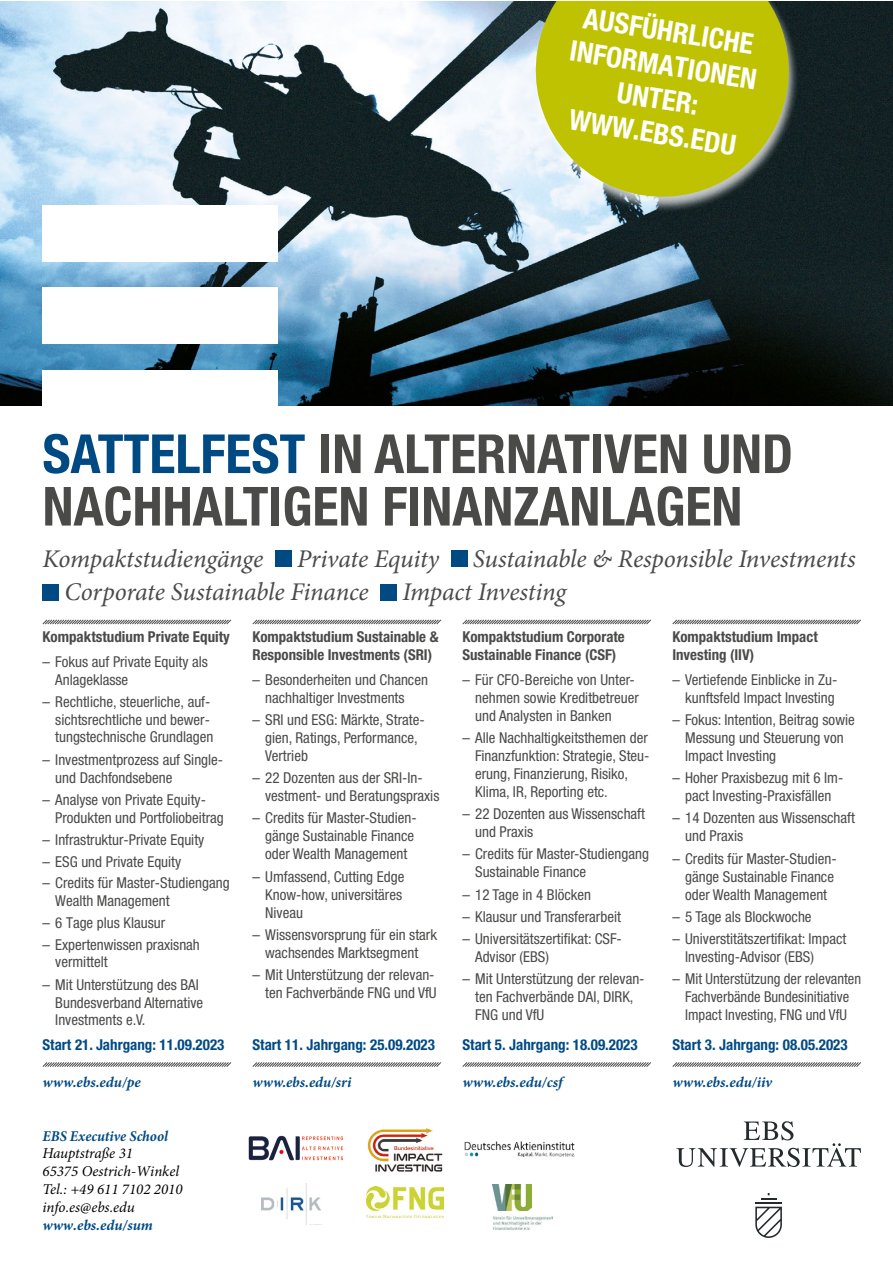
<style>
.page{position:relative;width:893px;height:1263px;background:#fff}
.page>*{position:absolute;margin:0;border:0;box-sizing:border-box;transform-origin:0 0}
.t1{font:700 condensed 54px/52.5px "Helvetica Neue";color:#4a4a49}
.t2{font:700 condensed 28.5px/34.2px "Helvetica Neue LT Std";color:#fff;text-align:center}
.t3{font:italic 25.5px "Minion Pro";letter-spacing:-.01em;color:#4a4a49}
.t4{font:condensed 15px/18px "Helvetica Neue";color:#4a4a49}
.t5{font:700 condensed 15px/18px "Helvetica Neue";color:#4a4a49}
.t6{font:700 condensed 15px "Helvetica Neue LT Std";color:#004a84}
.t7{font:italic 700 15px "Minion Pro";color:#004a84}
.t8{font:italic 15px/18px "Minion Pro";color:#000}
.t9{font:italic 700 15px "Minion Pro";color:#004a84;scale:.96 1}
.s1{color:#004a84}
</style>
<div class="page">
<img style="left:0;top:1px;width:893px;height:404px">
<div style="left:43px;top:205px;width:235px;height:56px;background:#fff"></div>
<div style="left:43px;top:288px;width:235px;height:56px;background:#fff"></div>
<div style="left:43px;top:370px;width:235px;height:56px;background:#fff"></div>
<div style="left:530px;top:1px;width:269px;height:212px;background:#fff;opacity:.75"></div>
<svg style="left:526px;top:1px;width:272px;height:205px;background:#afb424"></svg>
<div style="left:275px;top:551px;width:16px;height:16px;background:#004a84"></div>
<div style="left:451px;top:551px;width:16px;height:16px;background:#004a84"></div>
<div style="left:43px;top:584px;width:16px;height:16px;background:#004a84"></div>
<div style="left:380px;top:584px;width:17px;height:16px;background:#004a84"></div>
<svg style="left:42px;top:619px;width:190px;height:6px"></svg>
<svg style="left:42px;top:1062px;width:190px;height:5px"></svg>
<svg style="left:252px;top:619px;width:189px;height:6px"></svg>
<svg style="left:252px;top:1062px;width:189px;height:5px"></svg>
<svg style="left:462px;top:619px;width:189px;height:6px"></svg>
<svg style="left:462px;top:1062px;width:189px;height:5px"></svg>
<svg style="left:672px;top:619px;width:189px;height:6px"></svg>
<svg style="left:672px;top:1062px;width:189px;height:5px"></svg>
<img style="left:464px;top:1142px;width:110px;height:14px">
<img style="left:366px;top:1186px;width:77px;height:31px">
<img style="left:493px;top:1185px;width:38px;height:26px">
<img style="left:493px;top:1216px;width:59px;height:13px">
<img style="left:367px;top:1128px;width:76px;height:44px">
<img style="left:248px;top:1135px;width:96px;height:26px">
<svg style="left:676px;top:1121px;width:185px;height:46px"></svg>
<hr style="left:755px;top:1202px;width:27px;height:2px;background:#242b2d">
<svg style="left:761px;top:1193px;width:15px;height:7px"></svg>
<svg style="left:755px;top:1207px;width:27px;height:31px"></svg>
<img style="left:261px;top:1183px;width:60px;height:41px">
<div style="left:308px;top:1212px;width:15px;height:12px;background:#fff"></div>
<h2 class="t2" style="left:578px;top:-1px;width:190px;rotate:9deg">AUSFÜHRLICHE<br>INFORMATIONEN<br>UNTER:<br>WWW.EBS.EDU</h2>
<h1 class="t1" style="left:43px;top:424px;width:752px"><span class="s1">SATTELFEST</span> IN ALTERNATIVEN UND<br>NACHHALTIGEN FINANZANLAGEN</h1>
<h3 class="t3" style="left:43px;top:541px;width:222px">Kompaktstudiengänge</h3>
<h3 class="t3" style="left:297px;top:541px;width:144px">Private Equity</h3>
<h3 class="t3" style="left:473px;top:541px;width:384px">Sustainable &amp; Responsible Investments</h3>
<h3 class="t3" style="left:65px;top:574px;width:306px">Corporate Sustainable Finance</h3>
<h3 class="t3" style="left:402px;top:574px;width:165px">Impact Investing</h3>
<p class="t5" style="left:43px;top:628px;width:189px">Kompaktstudium Private Equity</p>
<p class="t4" style="left:55px;top:653px;width:154px;line-height:17.4px;text-indent:-13px">– Fokus auf Private Equity als<br>Anlageklasse</p>
<p class="t4" style="left:55px;top:693px;width:160px;text-indent:-13px">– Rechtliche, steuerliche, auf&shy;sichtsrechtliche und bewer&shy;tungstechnische Grundlagen</p>
<p class="t4" style="left:55px;top:750px;width:169px;text-indent:-13px">– Investmentprozess auf Single&shy;und Dachfondsebene</p>
<p class="t4" style="left:55px;top:790px;width:170px;text-indent:-13px">– Analyse von Private Equity-<br>Produkten und Portfoliobeitrag</p>
<p class="t4" style="left:43px;top:831px;width:163px">– Infrastruktur-Private Equity</p>
<p class="t4" style="left:43px;top:852px;width:140px">– ESG und Private Equity</p>
<p class="t4" style="left:55px;top:874px;width:176px;text-indent:-13px">– Credits für Master-Studiengang<br>Wealth Management</p>
<p class="t4" style="left:43px;top:914px;width:124px">– 6 Tage plus Klausur</p>
<p class="t4" style="left:55px;top:936px;width:146px;line-height:17.4px;text-indent:-13px">– Expertenwissen praxisnah vermittelt</p>
<p class="t4" style="left:55px;top:975px;width:149px;text-indent:-13px">– Mit Unterstützung des BAI<br>Bundesverband Alternative<br>Investments e.V.</p>
<p class="t6" style="left:43px;top:1036px;width:183px">Start 21. Jahrgang: 11.09.2023</p>
<p class="t7" style="left:43px;top:1071px;width:100px">www.ebs.edu/pe</p>
<p class="t9" style="left:43px;top:1125px;width:132px">EBS Executive School</p>
<p class="t8" style="left:43px;top:1145px;width:142px">Hauptstraße 31<br>65375 Oestrich-Winkel<br>Tel.: +49 611 7102 2010 info.es@ebs.edu</p>
<p class="t7" style="left:43px;top:1215px;width:112px">www.ebs.edu/sum</p>
<p class="t5" style="left:252px;top:628px;width:188px">Kompaktstudium Sustainable &amp;<br>Responsible Investments (SRI)</p>
<p class="t4" style="left:265px;top:670px;width:164px;text-indent:-13px">– Besonderheiten und Chancen nachhaltiger Investments</p>
<p class="t4" style="left:265px;top:710px;width:161px;text-indent:-13px">– SRI und ESG: Märkte, Strate&shy;gien, Ratings, Performance,<br>Vertrieb</p>
<p class="t4" style="left:265px;top:769px;width:176px;text-indent:-13px">– 22 Dozenten aus der SRI-In&shy;vestment- und Beratungspraxis</p>
<p class="t4" style="left:265px;top:809px;width:153px;text-indent:-13px">– Credits für Master-Studien&shy;gänge Sustainable Finance oder Wealth Management</p>
<p class="t4" style="left:265px;top:867px;width:141px;text-indent:-13px">– Umfassend, Cutting Edge<br>Know-how, universitäres<br>Niveau</p>
<p class="t4" style="left:252px;top:925px;width:186px;text-align:center">– Wissensvorsprung für ein stark wachsendes Marktsegment</p>
<p class="t4" style="left:252px;top:966px;width:186px;text-align:right">– Mit Unterstützung der relevan&shy;ten Fachverbände FNG und VfU</p>
<p class="t5" style="left:462px;top:628px;width:164px">Kompaktstudium Corporate<br>Sustainable Finance (CSF)</p>
<p class="t4" style="left:475px;top:670px;width:165px;text-indent:-13px">– Für CFO-Bereiche von Unter&shy;nehmen sowie Kreditbetreuer und Analysten in Banken</p>
<p class="t4" style="left:475px;top:728px;width:176px;text-indent:-13px">– Alle Nachhaltigkeitsthemen der<br>Finanzfunktion: Strategie, Steu&shy;erung, Finanzierung, Risiko,<br>Klima, IR, Reporting etc.</p>
<p class="t4" style="left:475px;top:805px;width:171px;text-indent:-13px">– 22 Dozenten aus Wissenschaft und Praxis</p>
<p class="t4" style="left:475px;top:845px;width:175px;text-indent:-13px">– Credits für Master-Studiengang<br>Sustainable Finance</p>
<p class="t4" style="left:462px;top:885px;width:130px">– 12 Tage in 4 Blöcken</p>
<p class="t4" style="left:462px;top:907px;width:160px">– Klausur und Transferarbeit</p>
<p class="t4" style="left:475px;top:930px;width:148px;text-indent:-13px">– Universitätszertifikat: CSF-<br>Advisor (EBS)</p>
<p class="t4" style="left:475px;top:970px;width:171px;text-indent:-13px">– Mit Unterstützung der relevan&shy;ten Fachverbände DAI, DIRK,<br>FNG und VfU</p>
<p class="t6" style="left:462px;top:1036px;width:177px">Start 5. Jahrgang: 18.09.2023</p>
<p class="t7" style="left:462px;top:1071px;width:102px">www.ebs.edu/csf</p>
<p class="t5" style="left:672px;top:628px;width:147px">Kompaktstudium Impact<br>Investing (IIV)</p>
<p class="t4" style="left:672px;top:670px;width:166px;text-align:right">– Vertiefende Einblicke in Zu&shy;kunftsfeld Impact Investing</p>
<p class="t4" style="left:685px;top:710px;width:171px;text-indent:-13px">– Fokus: Intention, Beitrag sowie<br>Messung und Steuerung von<br>Impact Investing</p>
<p class="t4" style="left:672px;top:769px;width:172px;text-align:center">– Hoher Praxisbezug mit 6 Im&shy;pact Investing-Praxisfällen</p>
<p class="t4" style="left:685px;top:809px;width:171px;text-indent:-13px">– 14 Dozenten aus Wissenschaft und Praxis</p>
<p class="t4" style="left:685px;top:849px;width:153px;text-indent:-13px">– Credits für Master-Studien&shy;gänge Sustainable Finance oder Wealth Management</p>
<p class="t4" style="left:672px;top:907px;width:141px">– 5 Tage als Blockwoche</p>
<p class="t4" style="left:685px;top:930px;width:163px;text-indent:-13px">– Universtitätszertifikat: Impact<br>Investing-Advisor (EBS)</p>
<p class="t4" style="left:672px;top:970px;width:190px;text-align:center">– Mit Unterstützung der relevanten<br>Fachverbände Bundesinitiative<br>Impact Investing, FNG und VfU</p>
<p class="t6" style="left:672px;top:1036px;width:177px">Start 3. Jahrgang: 08.05.2023</p>
<p class="t7" style="left:672px;top:1071px;width:101px">www.ebs.edu/iiv</p>
<p class="t6" style="left:252px;top:1036px;width:184px">Start 11. Jahrgang: 25.09.2023</p>
<p class="t7" style="left:252px;top:1071px;width:100px">www.ebs.edu/sri</p>
</div>
